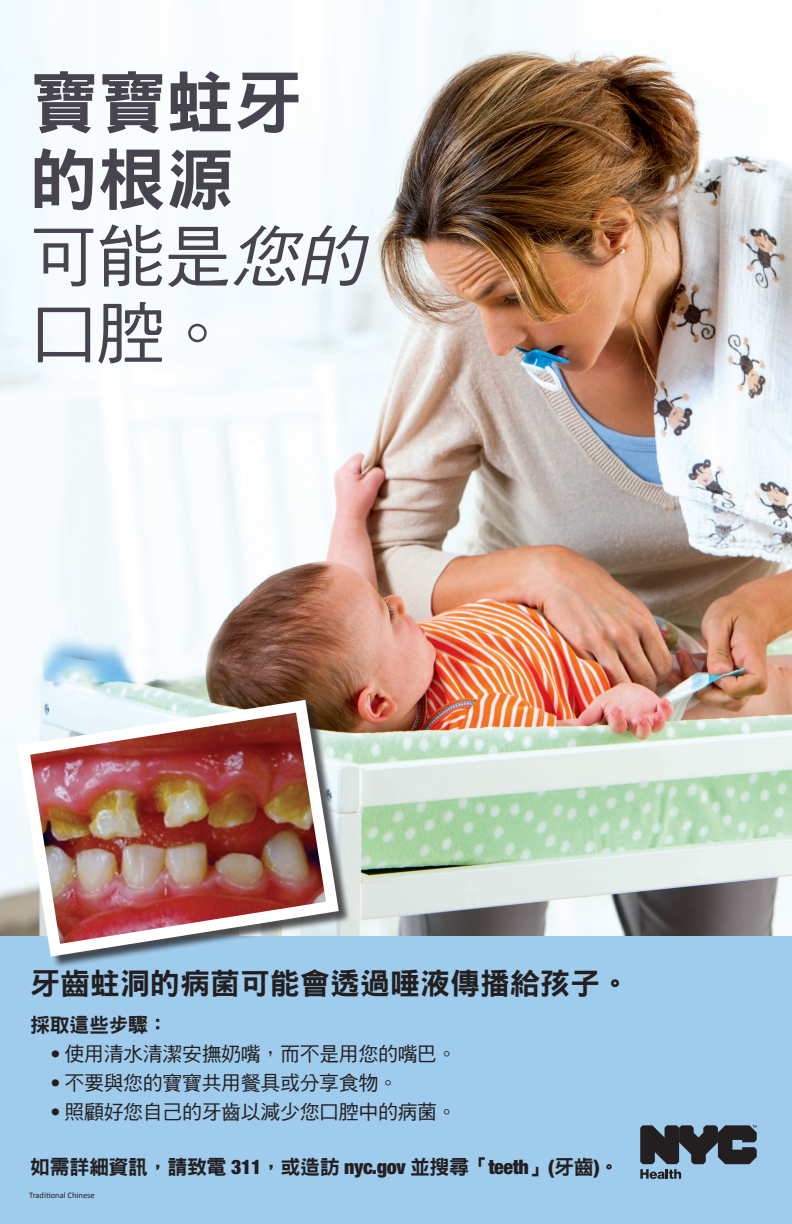
<style>
.page{position:relative;width:792px;height:1224px;background:#fff}
.page>*{position:absolute;margin:0;border:0;box-sizing:border-box;transform-origin:0 0}
.t1{font:68px/77px "DF Hei Std W5";color:#474450}
.t2{font:68px/77px "DF Hei Std W9";color:#474450}
.t3{font:30px "DF Hei Std W9";color:#231f20}
.t4{font:20px "DF Hei Std W5";letter-spacing:-.02em;color:#231f20}
.t5{font:20px "DF Hei Std W9";letter-spacing:-.02em;color:#231f20}
.t6{font:8.5px "Calibri";color:#231f20}
.s1{font-style:italic}
.s2{font-family:"Helvetica Neue LT Std";font-stretch:condensed}
.s3{font-family:"Helvetica Neue LT Std";font-weight:900;font-stretch:condensed}
</style>
<div class="page">
<img style="left:0;top:0;width:792px;height:936px">
<div style="left:0;top:936px;width:792px;height:288px;background:#9fcbec"></div>
<svg style="left:640px;top:1125px;width:117px;height:54px"></svg>
<div style="left:19px;top:702px;width:332px;height:266px;background:#231f20;opacity:.75"></div>
<img style="left:11px;top:693px;width:334px;height:270px">
<h1 class="t2" style="left:30px;top:63px;width:273px">寶寶蛀牙的根源</h1>
<h1 class="t1" style="left:30px;top:217px;width:351px">可能是<span class="s1">您的</span>口腔。</h1>
<h2 class="t3" style="left:30px;top:967px;width:601px">牙齒蛀洞的病菌可能會透過唾液傳播給孩子。</h2>
<p class="t5" style="left:30px;top:1014px;width:139px">採取這些步驟：</p>
<p class="t4" style="left:50px;top:1043px;width:408px"><span class="s2">•</span> 使用清水清潔安撫奶嘴，而不是用您的嘴巴。</p>
<p class="t4" style="left:50px;top:1072px;width:349px"><span class="s2">•</span> 不要與您的寶寶共用餐具或分享食物。</p>
<p class="t4" style="left:50px;top:1101px;width:408px"><span class="s2">•</span> 照顧好您自己的牙齒以減少您口腔中的病菌。</p>
<p class="t5" style="left:30px;top:1156px;width:590px">如需詳細資訊，請致電 <span class="s3">311</span>，或造訪 <span class="s3">nyc.gov</span> 並搜尋「<span class="s3">teeth</span>」<span class="s3">(</span>牙齒<span class="s3">)</span>。</p>
<p class="t6" style="left:29px;top:1190px;width:67px">Traditional Chinese</p>
</div>
